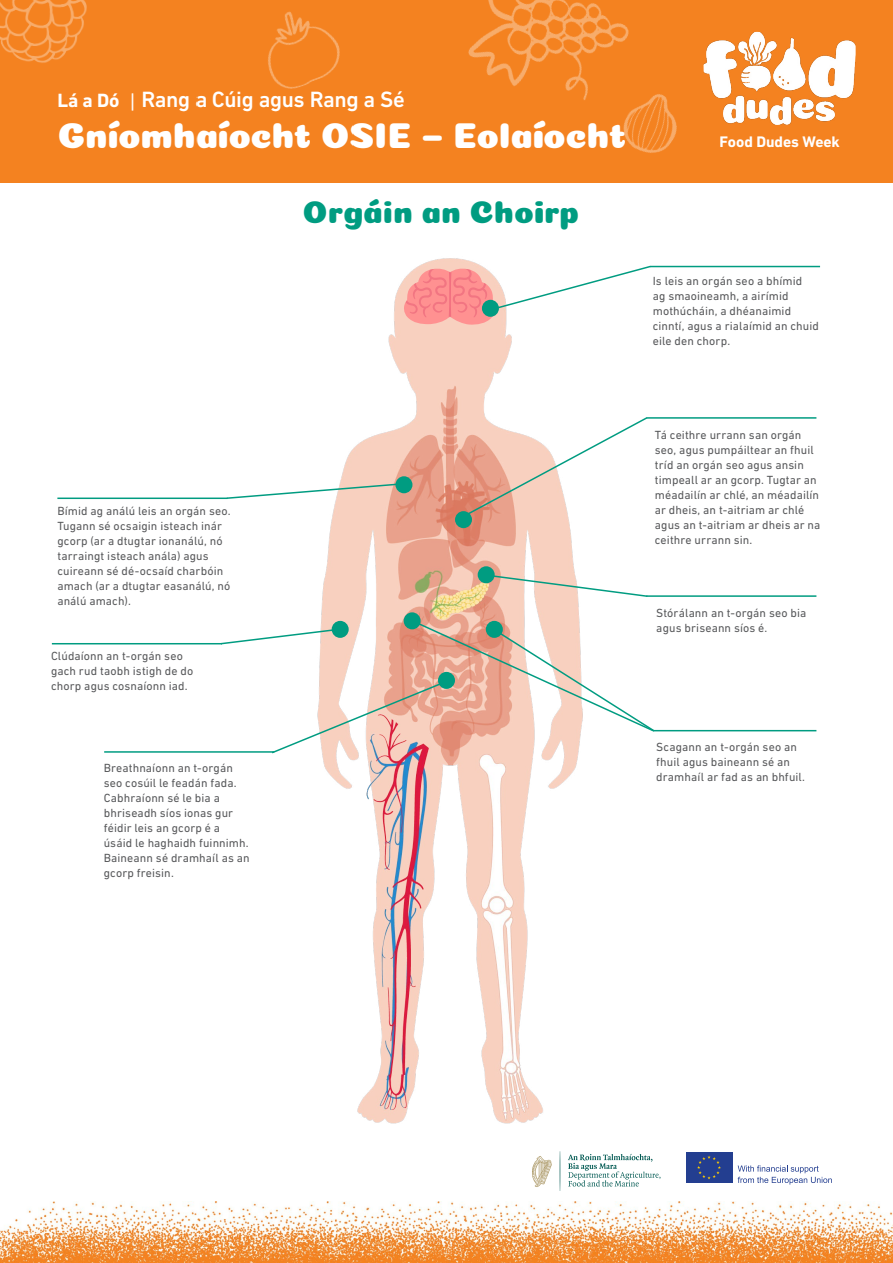
<style>
.page{position:relative;width:893px;height:1263px;background:#fff}
.page>*{position:absolute;margin:0;border:0;box-sizing:border-box;transform-origin:0 0}
.t1{font:36px "Coiny";letter-spacing:-.005em;color:#fff}
.Body_Subtitle{font:31.5px "Coiny";letter-spacing:.01em;color:#009c81}
.t2{font:500 22.5px "DIN Next LT Pro";letter-spacing:-.015em;color:#fff}
.t3{font:700 15.6px "DIN Next LT Pro";letter-spacing:-.005em;color:#fff}
.Body_Subtitle-2{font:12px/15px "DIN Next LT Pro";letter-spacing:.01em;color:#58595b}
.s1{font-weight:700;font-size:19.5px}
.s2{font-family:"Calibri";font-weight:400;font-size:19.5px}
</style>
<div class="page">
<svg style="left:738px;top:1165px;width:94px;height:19px"></svg>
<div style="left:686px;top:1152px;width:46px;height:31px;background:#233e90"></div>
<svg style="left:697px;top:1166px;width:24px;height:13px"></svg>
<svg style="left:568px;top:1165px;width:92px;height:21px"></svg>
<svg style="left:560px;top:1165px;width:1px;height:26px"></svg>
<svg style="left:532px;top:1165px;width:20px;height:22px"></svg>
<div style="left:0;top:0;width:893px;height:182px;background:#f48220"></div>
<img style="left:0;top:1201px;width:893px;height:62px">
<img style="left:51px;top:258px;width:770px;height:907px">
<svg style="left:461px;top:416px;width:188px;height:103px"></svg>
<svg style="left:479px;top:573px;width:170px;height:25px"></svg>
<svg style="left:225px;top:482px;width:176px;height:18px"></svg>
<svg style="left:402px;top:265px;width:250px;height:60px"></svg>
<div style="left:395px;top:476px;width:17px;height:17px;background:#009c81;border-radius:50%"></div>
<div style="left:482px;top:300px;width:17px;height:17px;background:#009c81;border-radius:50%"></div>
<div style="left:455px;top:511px;width:17px;height:17px;background:#009c81;border-radius:50%"></div>
<div style="left:478px;top:566px;width:17px;height:17px;background:#009c81;border-radius:50%"></div>
<div style="left:404px;top:612px;width:17px;height:17px;background:#009c81;border-radius:50%"></div>
<hr style="left:650px;top:266px;width:170px;height:1px;background:#009c81">
<hr style="left:646px;top:417px;width:170px;height:2px;background:#009c81">
<hr style="left:646px;top:595px;width:170px;height:2px;background:#009c81">
<hr style="left:653px;top:730px;width:163px;height:1px;background:#009c81">
<hr style="left:52px;top:643px;width:170px;height:1px;background:#009c81">
<hr style="left:57px;top:497px;width:170px;height:2px;background:#009c81">
<hr style="left:104px;top:751px;width:170px;height:2px;background:#009c81">
<svg style="left:219px;top:619px;width:437px;height:136px"></svg>
<img style="left:0;top:0;width:87px;height:63px">
<img style="left:268px;top:11px;width:72px;height:78px">
<img style="left:468px;top:0;width:161px;height:100px">
<img style="left:595px;top:71px;width:109px;height:112px">
<img style="left:703px;top:32px;width:153px;height:95px">
<p class="t2" style="left:57px;top:86px;width:349px"><span class="s1">Lá a Dó</span> <span class="s2">|</span> Rang a Cúig agus Rang a Sé</p>
<p class="t1" style="left:57px;top:115px;width:571px">Gníomhaíocht OSIE – Eolaíocht</p>
<p class="Body_Subtitle" style="left:303px;top:193px;width:278px">Orgáin an Choirp</p>
<p class="t3" style="left:720px;top:133px;width:122px">Food Dudes Week</p>
<p class="Body_Subtitle-2" style="left:653px;top:273px;width:168px">Is leis an orgán seo a bhímid<br>ag smaoineamh, a airímid mothúcháin, a dhéanaimid cinntí, agus a rialaímid an chuid eile den chorp.</p>
<p class="Body_Subtitle-2" style="left:57px;top:503px;width:175px">Bímid ag análú leis an orgán seo.<br>Tugann sé ocsaigin isteach inár gcorp (ar a dtugtar ionanálú, nó tarraingt isteach anála) agus cuireann sé dé-ocsaíd charbóin amach (ar a dtugtar easanálú, nó análú amach).</p>
<p class="Body_Subtitle-2" style="left:51px;top:649px;width:144px">Clúdaíonn an t-orgán seo gach rud taobh istigh de do chorp agus cosnaíonn iad.</p>
<p class="Body_Subtitle-2" style="left:104px;top:761px;width:147px">Breathnaíonn an t-orgán seo cosúil le feadán fada.<br>Cabhraíonn sé le bia a bhriseadh síos ionas gur féidir leis an gcorp é a úsáid le haghaidh fuinnimh.<br>Baineann sé dramhaíl as an gcorp freisin.</p>
<p class="Body_Subtitle-2" style="left:655px;top:427px;width:167px">Tá ceithre urrann san orgán seo, agus pumpáiltear an fhuil tríd an orgán seo agus ansin timpeall ar an gcorp. Tugtar an méadailín ar chlé, an méadailín ar dheis, an t-aitriam ar chlé agus an t-aitriam ar dheis ar na ceithre urrann sin.</p>
<p class="Body_Subtitle-2" style="left:656px;top:605px;width:152px">Stórálann an t-orgán seo bia agus briseann síos é.</p>
<p class="Body_Subtitle-2" style="left:656px;top:739px;width:150px">Scagann an t-orgán seo an fhuil agus baineann sé an dramhaíl ar fad as an bhfuil.</p>
</div>
